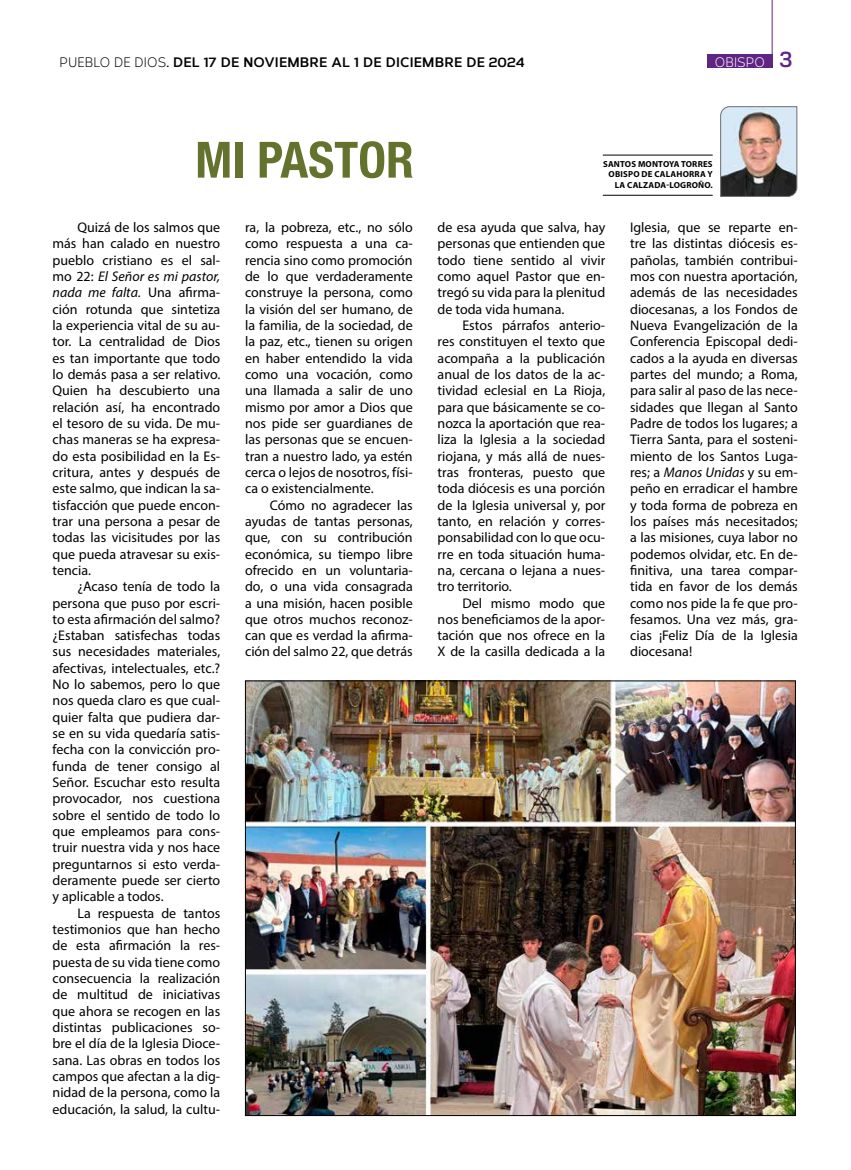
<style>
.page{position:relative;width:851px;height:1170px;background:#fff}
.page>*{position:absolute;margin:0;border:0;box-sizing:border-box;transform-origin:0 0}
.t1{font:700 condensed 50px "Helvetica Neue LT Std";color:#63722c}
.t2{font:14px/16.4px "Myriad Pro";color:#000;text-align:justify}
.t3{font:700 13.75px "Corbert";letter-spacing:.01em;color:#000}
.t4{font:13.75px "Corbert";letter-spacing:.01em;color:#fff;scale:.9 1}
.t5{font:700 8.75px/10.5px "Myriad Pro";letter-spacing:.02em;color:#000;text-align:right}
.s1{font-weight:400}
.s2{font-weight:700;font-size:22.5px;color:#602483}
.s3{font-style:italic}
</style>
<div class="page">
<div style="left:706px;top:54px;width:66px;height:13px;background:#602483"></div>
<hr style="left:771px;top:0;width:1px;height:67px;background:#602483">
<img style="left:720px;top:106px;width:77px;height:91px">
<hr style="left:602px;top:195px;width:110px;height:1px;background:#000">
<hr style="left:602px;top:155px;width:110px;height:1px;background:#000">
<img style="left:247px;top:682px;width:546px;height:431px">
<p class="t3" style="left:59px;top:51px;width:467px"><span class="s1">PUEBLO DE DIOS</span>. DEL 17 DE NOVIEMBRE AL 1 DE DICIEMBRE DE 2024</p>
<p class="t4" style="left:714px;top:52px;width:88px">OBISPO <span class="s2">3</span></p>
<h1 class="t1" style="left:195px;top:129px;width:220px">MI PASTOR</h1>
<p class="t2" style="left:53px;top:219px;width:169px;text-indent:25px">Quizá de los salmos que más han calado en nuestro pueblo cristiano es el sal&shy;mo 22: <span class="s3">El Señor es mi pastor, nada me falta.</span> Una afirma&shy;ción rotunda que sintetiza la experiencia vital de su au&shy;tor. La centralidad de Dios es tan importante que todo lo demás pasa a ser relativo.<br>Quien ha descubierto una relación así, ha encontrado el tesoro de su vida. De mu&shy;chas maneras se ha expresa&shy;do esta posibilidad en la Es&shy;critura, antes y después de este salmo, que indican la sa&shy;tisfacción que puede encon&shy;trar una persona a pesar de todas las vicisitudes por las que pueda atravesar su exis&shy;tencia.</p>
<p class="t2" style="left:53px;top:578px;width:169px;text-indent:25px">¿Acaso tenía de todo la persona que puso por escri&shy;to esta afirmación del salmo? ¿Estaban satisfechas todas sus necesidades materiales, afectivas, intelectuales, etc.?<br>No lo sabemos, pero lo que nos queda claro es que cual&shy;quier falta que pudiera dar&shy;se en su vida quedaría satis&shy;fecha con la convicción pro&shy;funda de tener consigo al Señor. Escuchar esto resulta provocador, nos cuestiona sobre el sentido de todo lo que empleamos para cons&shy;truir nuestra vida y nos hace preguntarnos si esto verda&shy;deramente puede ser cierto y aplicable a todos.</p>
<p class="t2" style="left:53px;top:904px;width:169px;text-indent:25px">La respuesta de tantos testimonios que han hecho de esta afirmación la res&shy;puesta de su vida tiene como consecuencia la realización de multitud de iniciativas que ahora se recogen en las distintas publicaciones so&shy;bre el día de la Iglesia Dioce&shy;sana. Las obras en todos los campos que afectan a la dig&shy;nidad de la persona, como la educación, la salud, la cultu-</p>
<p class="t2" style="left:245px;top:219px;width:169px">ra, la pobreza, etc., no sólo como respuesta a una ca&shy;rencia sino como promoción de lo que verdaderamente construye la persona, como la visión del ser humano, de la familia, de la sociedad, de la paz, etc., tienen su origen en haber entendido la vida como una vocación, como una llamada a salir de uno mismo por amor a Dios que nos pide ser guardianes de las personas que se encuen&shy;tran a nuestro lado, ya estén cerca o lejos de nosotros, físi&shy;ca o existencialmente.</p>
<p class="t2" style="left:245px;top:496px;width:169px;text-indent:25px">Cómo no agradecer las ayudas de tantas personas, que, con su contribución económica, su tiempo libre ofrecido en un voluntaria&shy;do, o una vida consagrada a una misión, hacen posible que otros muchos reconoz&shy;can que es verdad la afirma&shy;ción del salmo 22, que detrás</p>
<p class="t5" style="left:603px;top:158px;width:111px">SANTOS MONTOYA TORRES<br>OBISPO DE CALAHORRA Y</p>
<p class="t5" style="left:614px;top:179px;width:99px">LA CALZADA-LOGROÑO.</p>
<p class="t2" style="left:437px;top:219px;width:169px">de esa ayuda que salva, hay personas que entienden que todo tiene sentido al vivir como aquel Pastor que en&shy;tregó su vida para la plenitud de toda vida humana.</p>
<p class="t2" style="left:437px;top:317px;width:169px;text-indent:25px">Estos párrafos anterio&shy;res constituyen el texto que acompaña a la publicación anual de los datos de la ac&shy;tividad eclesial en La Rioja, para que básicamente se co&shy;nozca la aportación que rea&shy;liza la Iglesia a la sociedad riojana, y más allá de nues&shy;tras fronteras, puesto que toda diócesis es una porción de la Iglesia universal y, por tanto, en relación y corres&shy;ponsabilidad con lo que ocu&shy;rre en toda situación huma&shy;na, cercana o lejana a nues&shy;tro territorio.</p>
<p class="t2" style="left:437px;top:594px;width:169px;text-indent:25px">Del mismo modo que nos beneficiamos de la apor&shy;tación que nos ofrece en la X de la casilla dedicada a la</p>
<p class="t2" style="left:630px;top:219px;width:169px">Iglesia, que se reparte en&shy;tre las distintas diócesis es&shy;pañolas, también contribui&shy;mos con nuestra aportación, además de las necesidades diocesanas, a los Fondos de Nueva Evangelización de la Conferencia Episcopal dedi&shy;cados a la ayuda en diversas partes del mundo; a Roma, para salir al paso de las nece&shy;sidades que llegan al Santo Padre de todos los lugares; a Tierra Santa, para el sosteni&shy;miento de los Santos Luga&shy;res; a <span class="s3">Manos Unidas</span> y su em&shy;peño en erradicar el hambre y toda forma de pobreza en los países más necesitados; a las misiones, cuya labor no podemos olvidar, etc. En de&shy;finitiva, una tarea compar&shy;tida en favor de los demás como nos pide la fe que pro&shy;fesamos. Una vez más, gra&shy;cias ¡Feliz Día de la Iglesia diocesana!</p>
</div>
